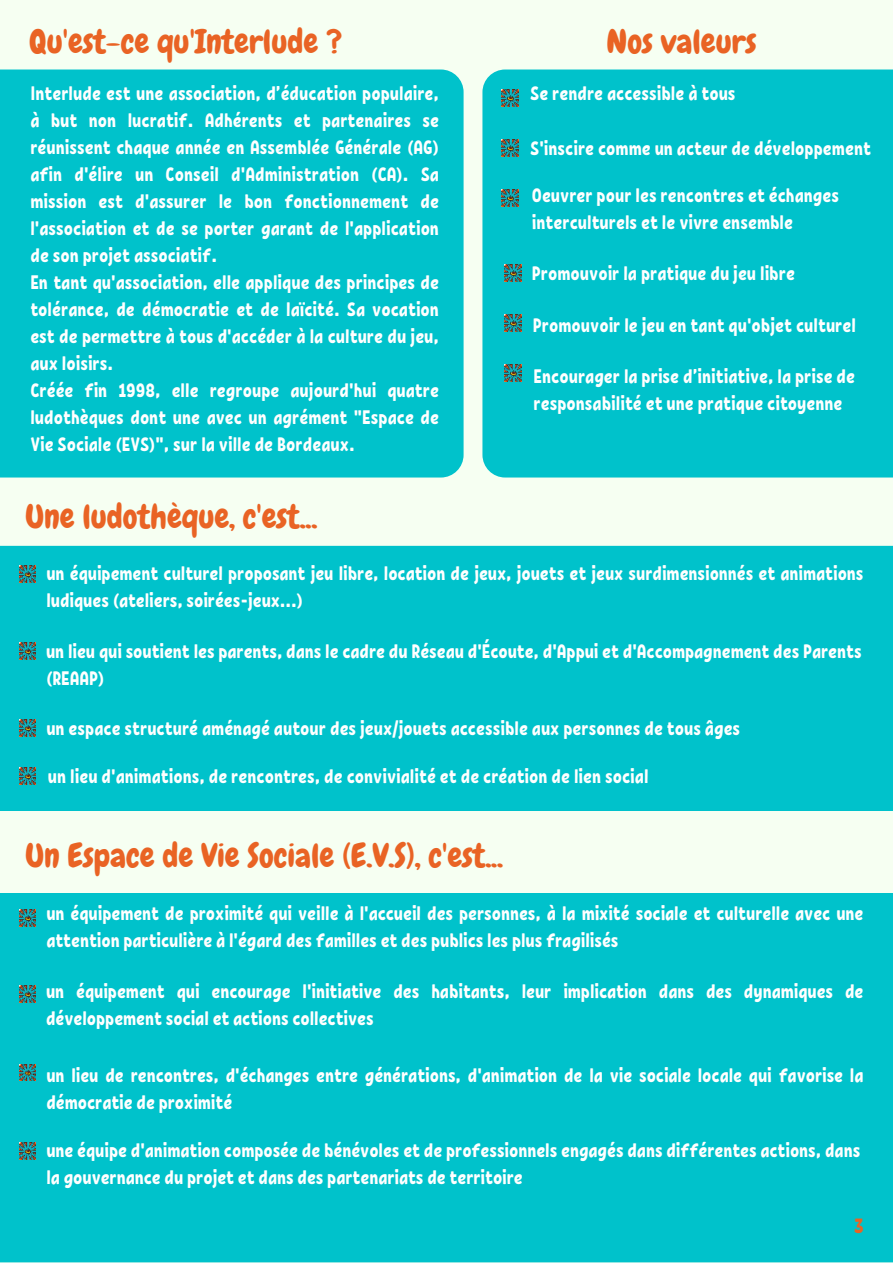
<style>
.page{position:relative;width:893px;height:1264px;background:#fff}
.page>*{position:absolute;margin:0;border:0;box-sizing:border-box;transform-origin:0 0}
.t1{font:33px "Chewy";color:#e96324}
.t2{font:21px "RF Krabuler";color:#e96324}
.t3{font:19.5px/27px "RF Krabuler";color:#fff}
</style>
<div class="page">
<div style="left:0;top:0;width:892px;height:1262px;background:#f6fff2"></div>
<div style="left:0;top:69px;width:463px;height:408px;background:#00c2cb"></div>
<div style="left:0;top:893px;width:892px;height:369px;background:#00c2cb"></div>
<div style="left:0;top:546px;width:892px;height:265px;background:#00c2cb"></div>
<img style="left:19px;top:767px;width:17px;height:17px">
<div style="left:482px;top:69px;width:410px;height:408px;background:#00c2cb"></div>
<img style="left:19px;top:719px;width:17px;height:17px">
<img style="left:19px;top:642px;width:17px;height:17px">
<img style="left:19px;top:565px;width:17px;height:17px">
<img style="left:19px;top:1064px;width:17px;height:16px">
<img style="left:19px;top:985px;width:17px;height:17px">
<img style="left:19px;top:909px;width:17px;height:17px">
<img style="left:19px;top:1142px;width:17px;height:16px">
<img style="left:501px;top:89px;width:17px;height:17px">
<img style="left:501px;top:139px;width:17px;height:17px">
<img style="left:501px;top:189px;width:17px;height:17px">
<img style="left:504px;top:265px;width:17px;height:17px">
<img style="left:504px;top:315px;width:17px;height:17px">
<img style="left:504px;top:365px;width:17px;height:17px">
<h1 class="t1" style="left:29px;top:20px;width:314px">Qu'est-ce qu'Interlude ?</h1>
<p class="t3" style="left:30px;top:79px;width:410px">Interlude est une association, d’éducation populaire, à but non lucratif. Adhérents et partenaires se réunissent chaque année en Assemblée Générale (AG) afin d'élire un Conseil d'Administration (CA). Sa mission est d'assurer le bon fonctionnement de l'association et de se porter garant de l'application de son projet associatif.<br>En tant qu'association, elle applique des principes de tolérance, de démocratie et de laïcité. Sa vocation est de permettre à tous d'accéder à la culture du jeu, aux loisirs.<br>Créée fin 1998, elle regroupe aujourd'hui quatre ludothèques dont une avec un agrément "Espace de Vie Sociale (EVS)", sur la ville de Bordeaux.</p>
<h1 class="t1" style="left:606px;top:20px;width:151px">Nos valeurs</h1>
<p class="t3" style="left:530px;top:79px;width:207px">Se rendre accessible à tous</p>
<p class="t3" style="left:530px;top:134px;width:342px">S'inscire comme un acteur de développement</p>
<p class="t3" style="left:532px;top:182px;width:309px">Oeuvrer pour les rencontres et échanges interculturels et le vivre ensemble</p>
<p class="t3" style="left:532px;top:260px;width:264px">Promouvoir la pratique du jeu libre</p>
<p class="t3" style="left:533px;top:311px;width:324px">Promouvoir le jeu en tant qu'objet culturel</p>
<p class="t3" style="left:533px;top:362px;width:323px">Encourager la prise d’initiative, la prise de responsabilité et une pratique citoyenne</p>
<h1 class="t1" style="left:25px;top:496px;width:294px">Une ludothèque, c'est...</h1>
<p class="t3" style="left:46px;top:560px;width:818px">un équipement culturel proposant jeu libre, location de jeux, jouets et jeux surdimensionnés et animations ludiques (ateliers, soirées-jeux...)</p>
<p class="t3" style="left:46px;top:638px;width:817px">un lieu qui soutient les parents, dans le cadre du Réseau d'Écoute, d'Appui et d'Accompagnement des Parents (REAAP)</p>
<p class="t3" style="left:46px;top:714px;width:695px">un espace structuré aménagé autour des jeux/jouets accessible aux personnes de tous âges</p>
<p class="t3" style="left:48px;top:762px;width:602px">un lieu d'animations, de rencontres, de convivialité et de création de lien social</p>
<h1 class="t1" style="left:25px;top:835px;width:479px">Un Espace de Vie Sociale (E.V.S), c'est...</h1>
<p class="t3" style="left:46px;top:899px;width:818px">un équipement de proximité qui veille à l'accueil des personnes, à la mixité sociale et culturelle avec une attention particulière à l'égard des familles et des publics les plus fragilisés</p>
<p class="t3" style="left:46px;top:977px;width:819px">un équipement qui encourage l'initiative des habitants, leur implication dans des dynamiques de développement social et actions collectives</p>
<p class="t3" style="left:46px;top:1061px;width:818px">un lieu de rencontres, d'échanges entre générations, d'animation de la vie sociale locale qui favorise la démocratie de proximité</p>
<p class="t3" style="left:46px;top:1136px;width:815px">une équipe d'animation composée de bénévoles et de professionnels engagés dans différentes actions, dans la gouvernance du projet et dans des partenariats de territoire</p>
<p class="t2" style="left:854px;top:1212px;width:11px">3</p>
</div>
